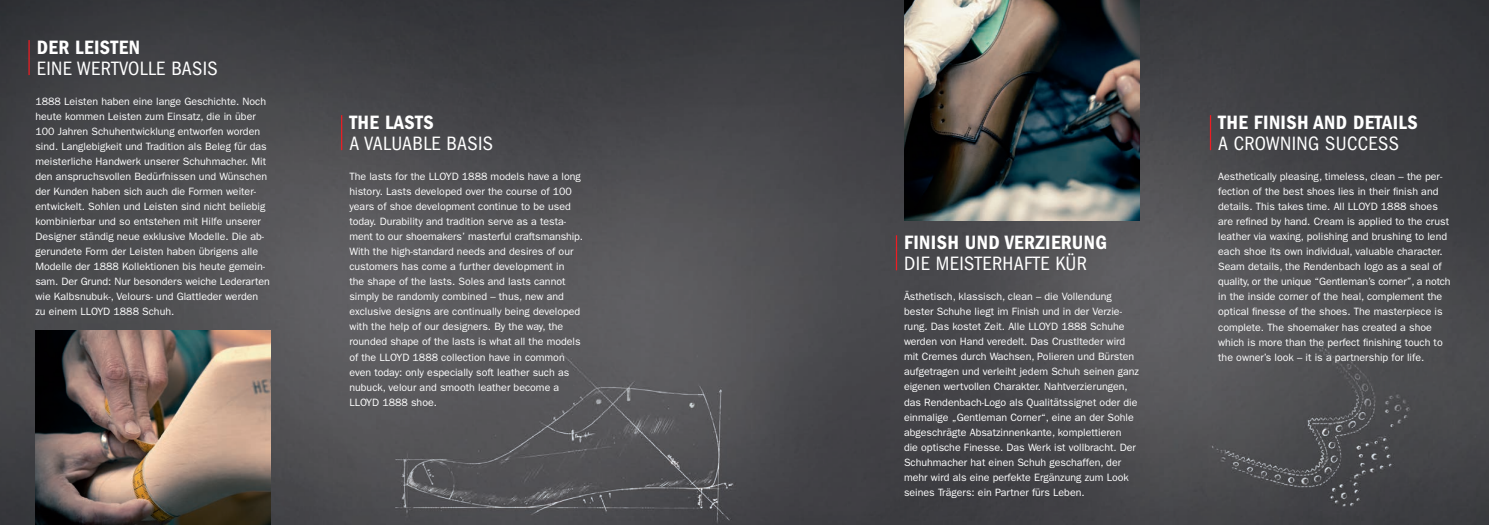
<style>
.page{position:relative;width:1489px;height:525px;background:#fff}
.page>*{position:absolute;margin:0;border:0;box-sizing:border-box;transform-origin:0 0}
.t1{font:condensed 20px "ITC Franklin Gothic Std";letter-spacing:.02em;color:#fff}
.t2{font:20px "ITC Franklin Gothic Std Dm Cd";letter-spacing:.02em;color:#fff}
.t3{font:10.62px/15px "ITC Franklin Gothic Std";color:#fff}
</style>
<div class="page">
<img style="left:0;top:0;width:1488px;height:524px">
<img style="left:904px;top:0;width:235px;height:220px">
<img style="left:35px;top:330px;width:236px;height:194px">
<hr style="left:28px;top:40px;width:2px;height:35px;background:#ee1d23">
<hr style="left:895px;top:235px;width:2px;height:35px;background:#ee1d23">
<hr style="left:341px;top:115px;width:1px;height:35px;background:#ee1d23">
<hr style="left:1209px;top:115px;width:1px;height:35px;background:#ee1d23">
<h1 class="t2" style="left:37px;top:40px;width:105px">DER LEISTEN</h1>
<h1 class="t1" style="left:37px;top:61px;width:182px">EINE WERTVOLLE BASIS</h1>
<p class="t3" style="left:35px;top:95px;width:236px">1888 Leisten haben eine lange Geschichte. Noch heute kommen Leisten zum Einsatz, die in über 100 Jahren Schuhentwicklung entworfen worden sind. Langlebigkeit und Tradition als Beleg für das meisterliche Handwerk unserer Schuhmacher. Mit den anspruchsvollen Bedürfnissen und Wünschen der Kunden haben sich auch die Formen weiter&shy;entwickelt. Sohlen und Leisten sind nicht beliebig kombinierbar und so entstehen mit Hilfe unserer Designer ständig neue exklusive Modelle. Die ab&shy;gerundete Form der Leisten haben übrigens alle Modelle der 1888 Kollektionen bis heute gemein&shy;sam. Der Grund: Nur besonders weiche Lederarten wie Kalbsnubuk-, Velours- und Glattleder werden zu einem LLOYD 1888 Schuh.</p>
<h1 class="t2" style="left:349px;top:115px;width:86px">THE LASTS</h1>
<h1 class="t1" style="left:349px;top:136px;width:145px">A VALUABLE BASIS</h1>
<h1 class="t2" style="left:1218px;top:115px;width:201px">THE FINISH AND DETAILS</h1>
<h1 class="t1" style="left:1218px;top:136px;width:182px">A CROWNING SUCCESS</h1>
<p class="t3" style="left:349px;top:170px;width:235px">The lasts for the LLOYD 1888 models have a long history. Lasts developed over the course of 100 years of shoe development continue to be used today. Durability and tradition serve as a testa&shy;ment to our shoemakers’ masterful craftsmanship.<br>With the high-standard needs and desires of our customers has come a further development in<br>the shape of the lasts. Soles and lasts cannot simply be randomly combined – thus, new and exclusive designs are continually being developed with the help of our designers. By the way, the rounded shape of the lasts is what all the models of the LLOYD 1888 collection have in common even today: only especially soft leather such as nubuck, velour and smooth leather become a LLOYD 1888 shoe.</p>
<p class="t3" style="left:1218px;top:170px;width:234px">Aesthetically pleasing, timeless, clean – the per&shy;fection of the best shoes lies in their finish and details. This takes time. All LLOYD 1888 shoes are refined by hand. Cream is applied to the crust leather via waxing, polishing and brushing to lend each shoe its own individual, valuable character.<br>Seam details, the Rendenbach logo as a seal of quality, or the unique “Gentleman’s corner”, a notch in the inside corner of the heal, complement the optical finesse of the shoes. The masterpiece is complete. The shoemaker has created a shoe which is more than the perfect finishing touch to the owner’s look – it is a partnership for life.</p>
<h1 class="t2" style="left:904px;top:235px;width:204px">FINISH UND VERZIERUNG</h1>
<h1 class="t1" style="left:904px;top:256px;width:184px">DIE MEISTERHAFTE KÜR</h1>
<p class="t3" style="left:904px;top:290px;width:236px">Ästhetisch, klassisch, clean – die Vollendung bester Schuhe liegt im Finish und in der Verzie&shy;rung. Das kostet Zeit. Alle LLOYD 1888 Schuhe werden von Hand veredelt. Das Crustlteder wird mit Cremes durch Wachsen, Polieren und Bürsten aufgetragen und verleiht jedem Schuh seinen ganz eigenen wertvollen Charakter. Nahtverzierungen, das Rendenbach-Logo als Qualitätssignet oder die einmalige „Gentleman Corner“, eine an der Sohle abgeschrägte Absatzinnenkante, komplettieren<br>die optische Finesse. Das Werk ist vollbracht. Der Schuhmacher hat einen Schuh geschaffen, der mehr wird als eine perfekte Ergänzung zum Look seines Trägers: ein Partner fürs Leben.</p>
</div>
